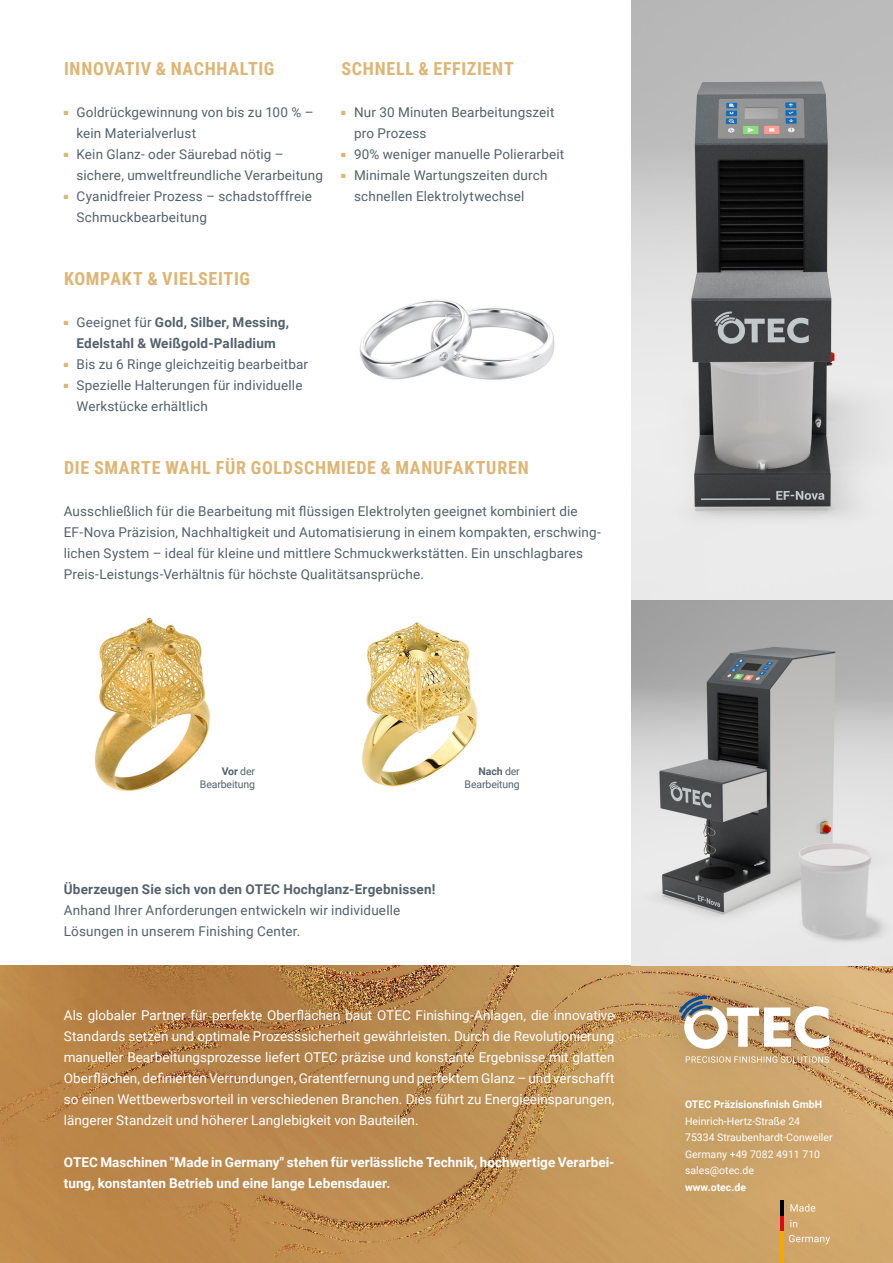
<style>
.page{position:relative;width:893px;height:1263px;background:#fff}
.page>*{position:absolute;margin:0;border:0;box-sizing:border-box;transform-origin:0 0}
.t1{font:700 18px "Roboto Condensed";letter-spacing:.04em;color:#deb574}
.t2{font:13.5px/21px "Roboto";letter-spacing:.01em;color:#54616c}
.t3{font:13.5px/21px "Roboto";color:#fff;text-align:justify}
.t4{font:700 13.5px/21px "Roboto";letter-spacing:.005em;color:#fff}
.t5{font:700 13.5px/21px "Roboto";letter-spacing:.015em;color:#54616c;text-align:center}
.t6{font:10.5px/16.5px "Roboto";color:#fff}
.t7{font:700 10.5px "Roboto";color:#fff}
.t8{font:10.5px/13.5px "Roboto";letter-spacing:-.01em;color:#54616c;text-align:right}
.s1{font-weight:400}
.s2{font-weight:700}
</style>
<div class="page">
<img style="left:631px;top:0;width:262px;height:600px">
<img style="left:0;top:965px;width:893px;height:298px">
<div style="left:28px;top:972px;width:623px;height:255px;background:#000;opacity:.1"></div>
<div style="left:650px;top:1063px;width:213px;height:166px;background:#cca369"></div>
<hr style="left:781px;top:1200px;width:3px;height:16px;background:#000">
<hr style="left:781px;top:1216px;width:3px;height:16px;background:#e30613">
<hr style="left:781px;top:1232px;width:3px;height:31px;background:#f5a800">
<svg style="left:790px;top:1204px;width:25px;height:7px"></svg>
<svg style="left:790px;top:1220px;width:7px;height:7px"></svg>
<svg style="left:789px;top:1235px;width:41px;height:9px"></svg>
<div style="left:644px;top:959px;width:223px;height:141px;background:#000;opacity:.3"></div>
<img style="left:679px;top:996px;width:150px;height:67px">
<img style="left:362px;top:622px;width:116px;height:165px">
<img style="left:94px;top:617px;width:116px;height:175px">
<svg style="left:631px;top:600px;width:262px;height:365px;background:#b1b1b1"></svg>
<img style="left:359px;top:300px;width:196px;height:80px">
<h1 class="t1" style="left:64px;top:56px;width:212px">INNOVATIV &amp; NACHHALTIG</h1>
<p class="t2" style="left:77px;top:101px;width:238px;text-indent:-13px"><sup>■</sup> Goldrückgewinnung von bis zu 100 % – kein Materialverlust</p>
<p class="t2" style="left:77px;top:143px;width:248px;text-indent:-13px"><sup>■</sup> Kein Glanz- oder Säurebad nötig – sichere, umweltfreundliche Verarbeitung</p>
<p class="t2" style="left:77px;top:185px;width:237px;text-indent:-13px"><sup>■</sup> Cyanidfreier Prozess – schadstofffreie<br>Schmuckbearbeitung</p>
<h1 class="t1" style="left:64px;top:266px;width:187px">KOMPAKT &amp; VIELSEITIG</h1>
<p class="t5" style="left:64px;top:311px;width:227px"><sup>■</sup> <span class="s1">Geeignet für</span> Gold, Silber, Messing,<br>Edelstahl &amp; Weißgold-Palladium</p>
<p class="t2" style="left:64px;top:353px;width:246px"><sup>■</sup> Bis zu 6 Ringe gleichzeitig bearbeitbar</p>
<p class="t2" style="left:77px;top:374px;width:228px;text-indent:-13px"><sup>■</sup> Spezielle Halterungen für individuelle<br>Werkstücke erhältlich</p>
<h1 class="t1" style="left:342px;top:56px;width:174px">SCHNELL &amp; EFFIZIENT</h1>
<p class="t2" style="left:354px;top:101px;width:202px;text-indent:-13px"><sup>■</sup> Nur 30 Minuten Bearbeitungszeit pro Prozess</p>
<p class="t2" style="left:341px;top:143px;width:225px"><sup>■</sup> 90% weniger manuelle Polierarbeit</p>
<p class="t2" style="left:354px;top:164px;width:195px;text-indent:-13px"><sup>■</sup> Minimale Wartungszeiten durch schnellen Elektrolytwechsel</p>
<h1 class="t1" style="left:64px;top:455px;width:466px">DIE SMARTE WAHL FÜR GOLDSCHMIEDE &amp; MANUFAKTUREN</h1>
<p class="t2" style="left:64px;top:500px;width:539px">Ausschließlich für die Bearbeitung mit flüssigen Elektrolyten geeignet kombiniert die EF-Nova Präzision, Nachhaltigkeit und Automatisierung in einem kompakten, erschwing&shy;lichen System – ideal für kleine und mittlere Schmuckwerkstätten. Ein unschlagbares Preis-Leistungs-Verhältnis für höchste Qualitätsansprüche.</p>
<p class="t8" style="left:200px;top:764px;width:57px"><span class="s2">Vor</span> der<br>Bearbeitung</p>
<p class="t8" style="left:465px;top:764px;width:57px"><span class="s2">Nach</span> der<br>Bearbeitung</p>
<p class="t5" style="left:64px;top:878px;width:373px">Überzeugen Sie sich von den OTEC Hochglanz-Ergebnissen!</p>
<p class="t2" style="left:64px;top:899px;width:338px">Anhand Ihrer Anforderungen entwickeln wir individuelle<br>Lösungen in unserem Finishing Center.</p>
<p class="t3" style="left:64px;top:1004px;width:552px">Als globaler Partner für perfekte Oberflächen baut OTEC Finishing-Anlagen, die innovative Standards setzen und optimale Prozesssicherheit gewährleisten. Durch die Revolutionierung manueller Bearbeitungsprozesse liefert OTEC präzise und konstante Ergebnisse mit glatten Oberflächen, definierten Verrundungen, Gratentfernung und perfektem Glanz – und verschafft so einen Wettbewerbsvorteil in verschiedenen Branchen. Dies führt zu Energieeinsparungen, längerer Standzeit und höherer Langlebigkeit von Bauteilen.</p>
<p class="t4" style="left:64px;top:1151px;width:552px">OTEC Maschinen "Made in Germany" stehen für verlässliche Technik, hochwertige Verarbei&shy;tung, konstanten Betrieb und eine lange Lebensdauer.</p>
<p class="t7" style="left:685px;top:1097px;width:138px">OTEC Präzisionsfinish GmbH</p>
<p class="t6" style="left:685px;top:1112px;width:149px">Heinrich-Hertz-Straße 24<br>75334 Straubenhardt-Conweiler<br>Germany +49 7082 4911 710 sales@otec.de</p>
<p class="t7" style="left:685px;top:1179px;width:62px">www.otec.de</p>
</div>
